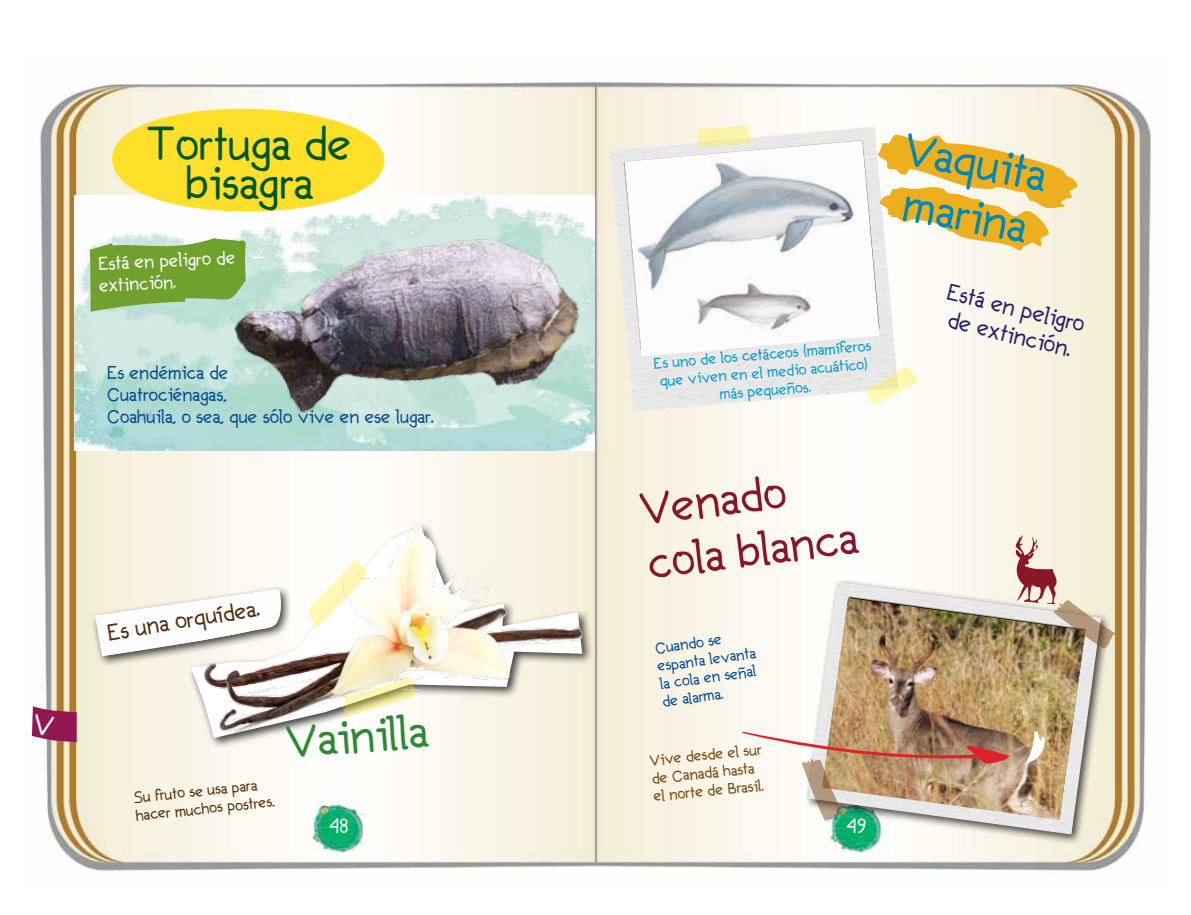
<style>
.page{position:relative;width:1191px;height:915px;background:#fff}
.page>*{position:absolute;margin:0;border:0;box-sizing:border-box;transform-origin:0 0}
.t1{font:45px/39px "Secondo";color:#00561d;text-align:center}
.t2{font:45px/54px "Secondo";color:#891727}
.t3{font:45px/54px "Secondo";color:#0089b6}
.t4{font:45px "Secondo";color:#2e8834}
.t5{font:22.5px/27px "Secondo";color:#241f66;text-align:center}
.t6{font:22.5px "Secondo";color:#512c06}
.t7{font:19.5px "Secondo";color:#fff}
.t8{font:18px/21.6px "Secondo";color:#004993}
.t9{font:18px/21.3px "Secondo";color:#fff}
.t10{font:15px/18px "Secondo";color:#009bcd;text-align:center}
.t11{font:15px/18px "Secondo";color:#004993}
.t12{font:15px/18px "Secondo";color:#75430d}
.t13{font:15px/18px "Secondo";color:#512c06}
</style>
<div class="page">
<img style="left:31px;top:75px;width:1120px;height:796px">
<div style="left:91px;top:584px;width:201px;height:82px;background:#000;opacity:.75"></div>
<img style="left:95px;top:589px;width:92px;height:66px">
<div style="left:187px;top:522px;width:406px;height:226px;background:#000;opacity:.75"></div>
<svg style="left:191px;top:526px;width:13px;height:211px;fill:#f9f5ec"></svg>
<img style="left:75px;top:195px;width:520px;height:255px">
<svg style="left:111px;top:89px;width:274px;height:141px"></svg>
<svg style="left:90px;top:238px;width:134px;height:73px;background:#82ae51"></svg>
<img style="left:224px;top:212px;width:371px;height:228px">
<img style="left:204px;top:493px;width:382px;height:255px">
<svg style="left:308px;top:558px;width:60px;height:69px"></svg>
<svg style="left:339px;top:676px;width:79px;height:40px"></svg>
<img style="left:610px;top:126px;width:288px;height:286px">
<svg style="left:877px;top:134px;width:200px;height:117px"></svg>
<img style="left:624px;top:140px;width:255px;height:216px">
<svg style="left:865px;top:366px;width:53px;height:39px"></svg>
<svg style="left:695px;top:125px;width:57px;height:22px"></svg>
<div style="left:803px;top:577px;width:309px;height:268px;background:#000;opacity:.75"></div>
<img style="left:808px;top:582px;width:293px;height:252px">
<img style="left:822px;top:597px;width:263px;height:222px">
<img style="left:1013px;top:535px;width:102px;height:113px">
<svg style="left:742px;top:731px;width:267px;height:90px"></svg>
<svg style="left:1027px;top:730px;width:19px;height:32px"></svg>
<svg style="left:32px;top:706px;width:45px;height:36px;background:#a03763"></svg>
<h1 class="t1" style="left:147px;top:125px;width:206px">Tortuga de bisagra</h1>
<p class="t9" style="left:97px;top:254px;width:139px;rotate:-3deg">Está en peligro de extinción.</p>
<p class="t8" style="left:107px;top:362px;width:328px">Es endémica de<br>Cuatrociénagas,<br>Coahuila, o sea, que sólo vive en ese lugar.</p>
<h2 class="t6" style="left:105px;top:617px;width:155px;rotate:-9deg">Es una orquídea.</h2>
<p class="t13" style="left:133px;top:788px;width:141px;rotate:-6deg">Su fruto se usa para hacer muchos postres.</p>
<h1 class="t4" style="left:285px;top:710px;width:143px;rotate:-4deg">Vainilla</h1>
<h3 class="t7" style="left:329px;top:812px;width:22px">48</h3>
<p class="t10" style="left:653px;top:355px;width:220px;rotate:-5deg">Es uno de los cetáceos (mamíferos que viven en el medio acuático) más pequeños.</p>
<h1 class="t2" style="left:638px;top:483px;width:213px;rotate:-7deg">Venado cola blanca</h1>
<p class="t11" style="left:653px;top:639px;width:101px;rotate:-8deg">Cuando se espanta levanta la cola en señal de alarma.</p>
<p class="t12" style="left:649px;top:751px;width:114px;rotate:-6deg">Vive desde el sur de Canadá hasta el norte de Brasil.</p>
<h3 class="t7" style="left:846px;top:812px;width:21px">49</h3>
<h1 class="t3" style="left:910px;top:122px;width:145px;rotate:11deg">Vaquita marina</h1>
<h2 class="t5" style="left:950px;top:279px;width:143px;rotate:13deg">Está en peligro de extinción.</h2>
</div>
